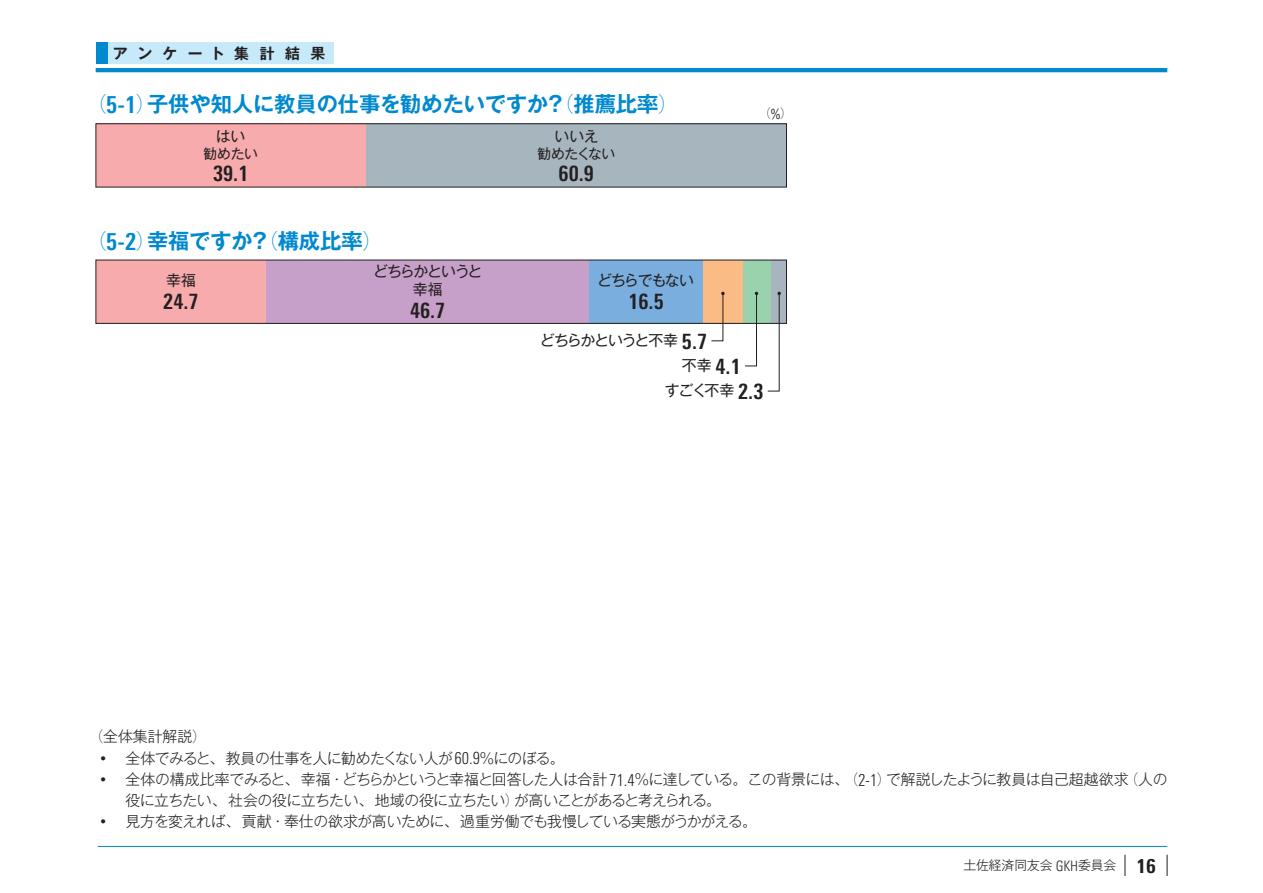
<style>
.page{position:relative;width:1263px;height:893px;background:#fff}
.page>*{position:absolute;margin:0;border:0;box-sizing:border-box;transform-origin:0 0}
.t1{font:700 condensed 21.45px "LT Univers";color:#231f20}
.t2{font:700 21.3px "Gothic MB101 Pr 6 N De";color:#0089cf}
.t3{font:300 14.85px/21.3px "Gothic MB101 Pr 6 N";letter-spacing:-.035em;color:#231f20}
.t4{font:14.85px/18px "Gothic MB101 Pr 6 N";letter-spacing:-.065em;color:#231f20;text-align:center}
.t5{font:700 14.85px "Gothic MB101 Pr 6 N De";letter-spacing:.69em;color:#231f20}
.t6{font:13.8px "Gothic MB101 Pr 6 N";letter-spacing:-.03em;color:#231f20}
.t7{font:300 12.75px "Gothic MB101 Pr 6 N";color:#231f20}
.t8{font:200 12.75px "Koz Go Pr 6 N";color:#231f20}
.s1{font-family:"Koz Go Pr 6 N";font-weight:200}
.s2{font-family:"LT Univers";font-stretch:condensed;font-size:23.85px}
.s3{font-family:"LT Univers";font-weight:300;font-stretch:condensed;font-size:14.25px}
.s4{font-family:"LT Univers";font-weight:700;font-stretch:condensed;font-size:21.45px}
.s5{font-family:"Gothic MB101 Pr 6 N";font-weight:400;font-stretch:normal;font-size:14.85px}
.s6{font-family:"LT Univers";font-stretch:condensed;font-size:16.65px}
.s7{font-family:"LT Univers";font-stretch:condensed;font-size:14.25px}
.s8{font-family:"LT Univers";font-weight:800;font-stretch:condensed;font-size:19.5px}
</style>
<div class="page">
<svg style="left:1125px;top:855px;width:1px;height:21px"></svg>
<svg style="left:1167px;top:855px;width:1px;height:21px"></svg>
<hr style="left:98px;top:846px;width:1069px;height:1px;background:#0089cf">
<div style="left:96px;top:260px;width:170px;height:64px;background:#f8abad"></div>
<div style="left:589px;top:260px;width:114px;height:64px;background:#79aede"></div>
<div style="left:742px;top:260px;width:29px;height:64px;background:#9ad2ae"></div>
<div style="left:266px;top:260px;width:323px;height:64px;background:#c7a0c9"></div>
<div style="left:703px;top:260px;width:39px;height:64px;background:#fbbb85"></div>
<div style="left:771px;top:260px;width:16px;height:64px;background:#a7b6be"></div>
<div style="left:96px;top:43px;width:12px;height:21px;background:#0089cf"></div>
<div style="left:108px;top:43px;width:226px;height:21px;background:#c6eafa"></div>
<hr style="left:96px;top:68px;width:1071px;height:4px;background:#0089cf">
<div style="left:96px;top:260px;width:691px;height:64px;border:1px solid #231f20"></div>
<svg style="left:711px;top:292px;width:14px;height:50px"></svg>
<svg style="left:744px;top:292px;width:14px;height:75px"></svg>
<svg style="left:767px;top:292px;width:14px;height:100px"></svg>
<div style="left:366px;top:124px;width:420px;height:63px;background:#a7b6be"></div>
<div style="left:96px;top:124px;width:270px;height:63px;background:#f8abad"></div>
<p class="t5" style="left:113px;top:41px;width:214px">アンケート集計結果</p>
<h2 class="t2" style="left:85px;top:86px;width:595px"><span class="s1">（</span><span class="s2">5-1</span><span class="s1">）</span>子供や知人に教員の仕事を勧めたいですか？<span class="s1">（</span>推薦比率<span class="s1">）</span></h2>
<p class="t4" style="left:216px;top:126px;width:31px">はい</p>
<p class="t6" style="left:203px;top:142px;width:56px">勧めたい</p>
<h1 class="t1" style="left:213px;top:160px;width:37px">39.1</h1>
<p class="t4" style="left:555px;top:126px;width:45px">いいえ</p>
<p class="t6" style="left:537px;top:142px;width:79px">勧めたくない</p>
<h1 class="t1" style="left:559px;top:160px;width:37px">60.9</h1>
<p class="t8" style="left:758px;top:106px;width:36px">（<span class="s3">%</span>）</p>
<h2 class="t2" style="left:85px;top:223px;width:300px"><span class="s1">（</span><span class="s2">5-2</span><span class="s1">）</span>幸福ですか？<span class="s1">（</span>構成比率<span class="s1">）</span></h2>
<p class="t4" style="left:166px;top:271px;width:31px">幸福</p>
<h1 class="t1" style="left:163px;top:289px;width:37px">24.7</h1>
<p class="t4" style="left:373px;top:261px;width:111px">どちらかというと幸福</p>
<h1 class="t1" style="left:410px;top:298px;width:37px">46.7</h1>
<p class="t4" style="left:597px;top:271px;width:99px">どちらでもない</p>
<h1 class="t1" style="left:628px;top:289px;width:37px">16.5</h1>
<p class="t4" style="left:540px;top:331px;width:169px">どちらかというと不幸 <span class="s4">5.7</span></p>
<h1 class="t1" style="left:682px;top:354px;width:60px"><span class="s5">不幸</span> 4.1</h1>
<p class="t4" style="left:665px;top:381px;width:100px">すごく不幸 <span class="s4">2.3</span></p>
<p class="t3" style="left:89px;top:725px;width:120px"><span class="s1">（</span>全体集計解説<span class="s1">）</span></p>
<p class="t3" style="left:96px;top:746px;width:470px">• 全体でみると、教員の仕事を人に勧めたくない人が<span class="s6">60.9</span>％にのぼる。</p>
<p class="t3" style="left:125px;top:767px;width:1044px;text-indent:-30px">• 全体の構成比率でみると、幸福・どちらかというと幸福と回答した人は合計<span class="s6">71.4</span>％に達している。この背景には、<span class="s1">（</span><span class="s6">2-1</span><span class="s1">）</span>で解説したように教員は自己超越欲求<span class="s1">（</span>人の役に立ちたい、社会の役に立ちたい、地域の役に立ちたい<span class="s1">）</span>が高いことがあると考えられる。</p>
<p class="t3" style="left:96px;top:810px;width:663px">• 見方を変えれば、貢献・奉仕の欲求が高いために、過重労働でも我慢している実態がうかがえる。</p>
<p class="t7" style="left:963px;top:855px;width:194px">土佐経済同友会 <span class="s7">GKH</span>委員会 <span class="s8">16</span></p>
</div>
